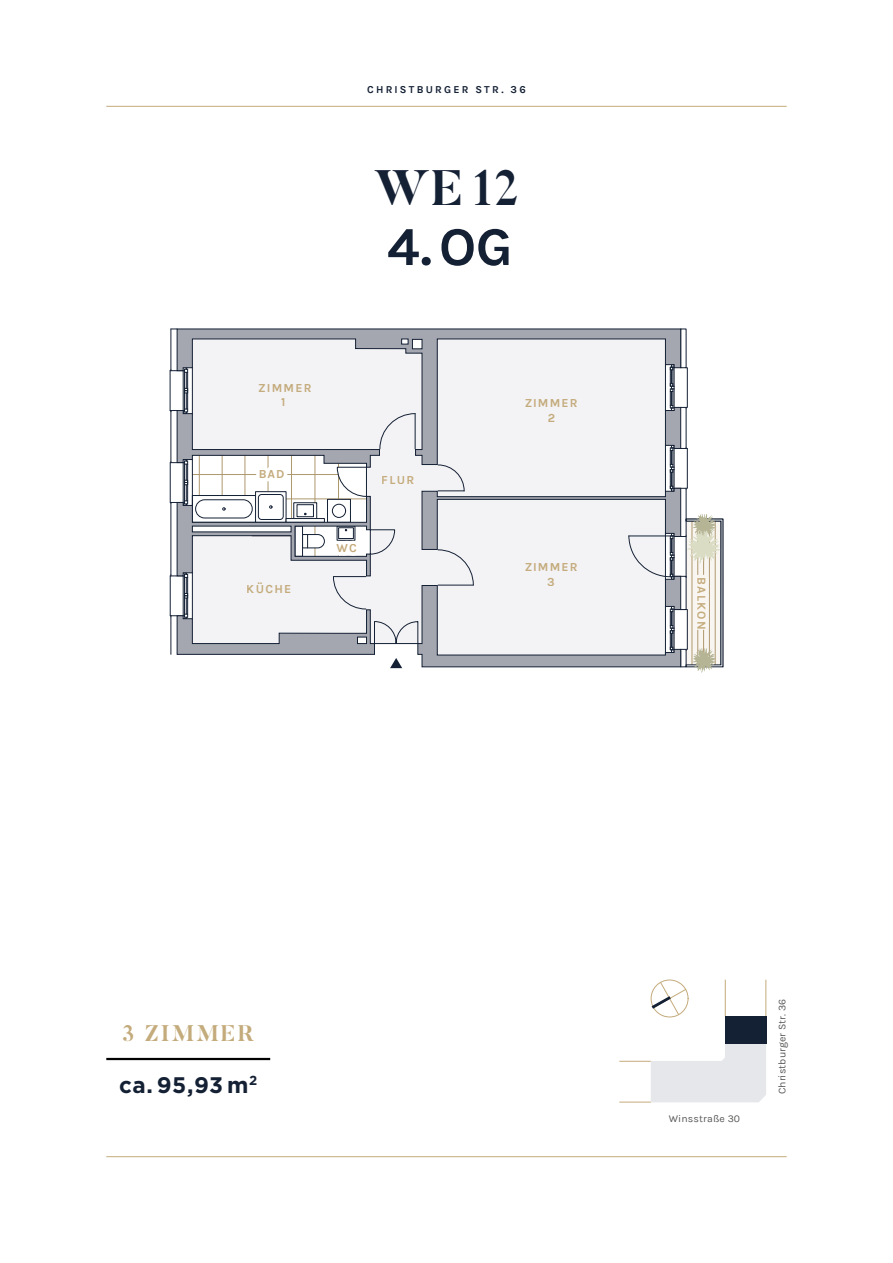
<style>
.page{position:relative;width:893px;height:1263px;background:#fff}
.page>*{position:absolute;margin:0;border:0;box-sizing:border-box;transform-origin:0 0}
.t1{font:700 54.6px "Karla";color:#142034}
.t2{font:700 49.5px "Butler";color:#142034}
.t3{font:700 22.5px "Gotham";color:#142034}
.t4{font:700 22.5px "Butler";letter-spacing:.1em;color:#c4ab7c}
.t5{font:700 12.15px/14.5px "Karla";letter-spacing:.1em;color:#c4ab7c;text-align:center}
.t6{font:10.5px "Karla";letter-spacing:.01em;color:#575756}
.t7{font:700 10.5px "Karla";letter-spacing:.21em;color:#142034}
</style>
<div class="page">
<hr style="left:171px;top:329px;width:1px;height:41px;background:#142034">
<svg style="left:177px;top:329px;width:504px;height:35px"></svg>
<svg style="left:170px;top:364px;width:553px;height:309px"></svg>
<hr style="left:725px;top:980px;width:1px;height:36px;background:#c4ab7c">
<hr style="left:766px;top:980px;width:1px;height:36px;background:#c4ab7c">
<hr style="left:619px;top:1061px;width:32px;height:1px;background:#c4ab7c">
<hr style="left:619px;top:1102px;width:32px;height:1px;background:#c4ab7c">
<div style="left:651px;top:980px;width:37px;height:37px;border:1px solid #c4ab7c;border-radius:50%"></div>
<svg style="left:651px;top:981px;width:115px;height:121px"></svg>
<div style="left:725px;top:1016px;width:41px;height:27px;background:#142034"></div>
<hr style="left:106px;top:1058px;width:164px;height:2px;background:#020203">
<hr style="left:106px;top:106px;width:681px;height:1px;background:#c4ab7c">
<hr style="left:106px;top:1156px;width:681px;height:1px;background:#c4ab7c">
<p class="t7" style="left:367px;top:83px;width:160px">CHRISTBURGER STR. 36</p>
<h2 class="t2" style="left:374px;top:156px;width:146px">WE 12</h2>
<h1 class="t1" style="left:387px;top:210px;width:127px">4.OG</h1>
<p class="t5" style="left:258px;top:380px;width:55px">ZIMMER<br>1</p>
<p class="t5" style="left:258px;top:466px;width:28px">BAD</p>
<p class="t5" style="left:247px;top:581px;width:46px">KÜCHE</p>
<p class="t5" style="left:336px;top:540px;width:22px">WC</p>
<p class="t5" style="left:382px;top:472px;width:34px">FLUR</p>
<p class="t5" style="left:524px;top:395px;width:55px">ZIMMER<br>2</p>
<p class="t5" style="left:524px;top:559px;width:55px">ZIMMER<br>3</p>
<p class="t5" style="left:709px;top:577px;width:54px;rotate:90deg">BALKON</p>
<h3 class="t4" style="left:122px;top:1019px;width:133px">3 ZIMMER</h3>
<h3 class="t3" style="left:119px;top:1070px;width:140px">ca. 95,93 m<sup>2</sup></h3>
<p class="t6" style="left:669px;top:1111px;width:73px">Winsstraße 30</p>
<p class="t6" style="left:775px;top:1094px;width:97px;rotate:-90deg">Christburger Str. 36</p>
</div>
